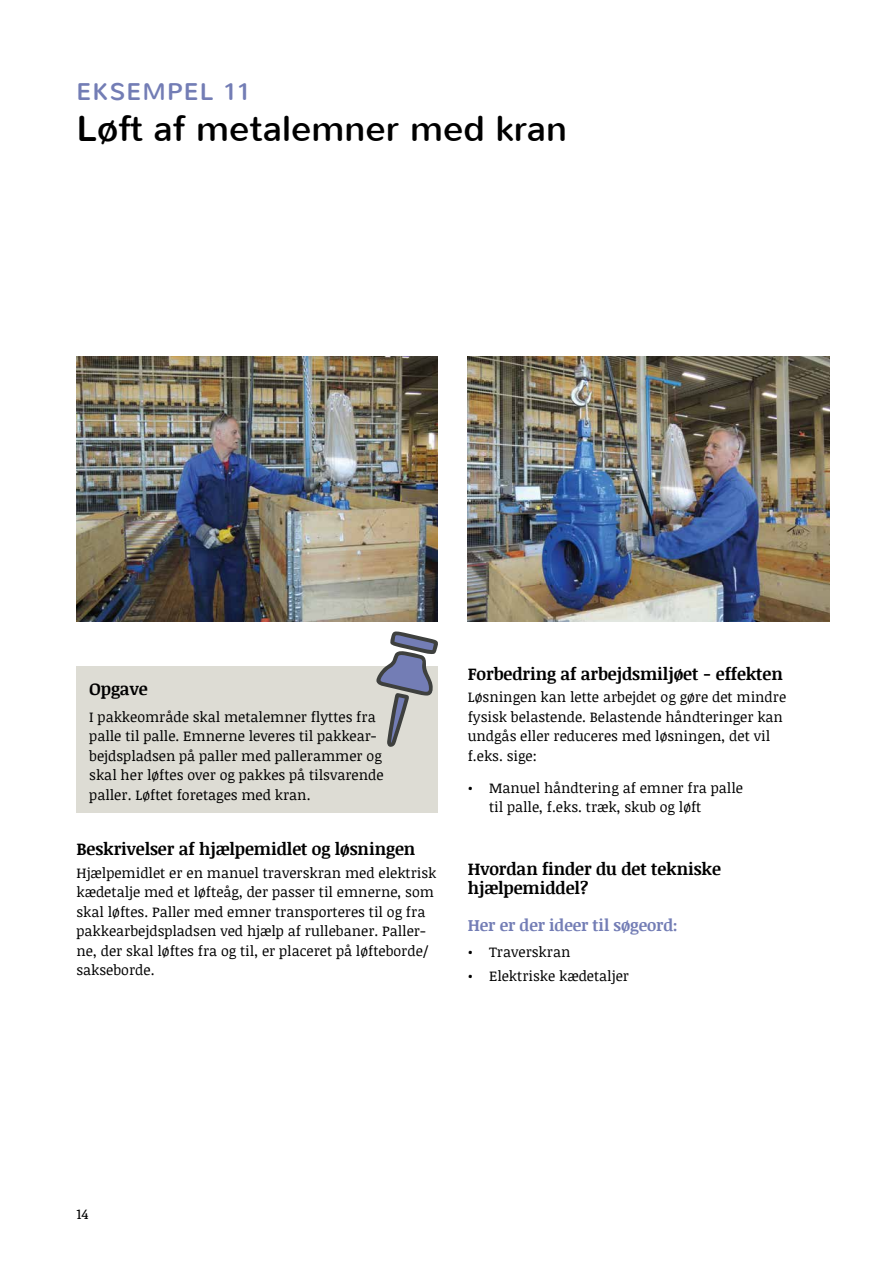
<style>
.page{position:relative;width:893px;height:1263px;background:#fff}
.page>*{position:absolute;margin:0;border:0;box-sizing:border-box;transform-origin:0 0}
.t1{font:36px "Nunito";color:#000}
.t2{font:24px "Nunito";letter-spacing:.05em;color:#737db5}
.t3{font:700 17.25px/19.5px "Noticia Text";letter-spacing:-.005em;color:#000}
.t4{font:700 16.5px "Noticia Text";letter-spacing:-.005em;color:#737db5}
.t5{font:14.25px/19.5px "Noticia Text";color:#000}
</style>
<div class="page">
<div style="left:77px;top:666px;width:361px;height:146px;background:#dddcd4"></div>
<img style="left:77px;top:356px;width:361px;height:266px">
<img style="left:468px;top:356px;width:361px;height:266px">
<svg style="left:376px;top:631px;width:62px;height:116px"></svg>
<h2 class="t2" style="left:77px;top:77px;width:176px">EKSEMPEL 11</h2>
<h1 class="t1" style="left:77px;top:105px;width:492px">Løft af metalemner med kran</h1>
<p class="t3" style="left:89px;top:678px;width:60px">Opgave</p>
<p class="t5" style="left:89px;top:706px;width:296px">I pakkeområde skal metalemner flyttes fra palle til palle. Emnerne leveres til pakkear&shy;bejdspladsen på paller med pallerammer og skal her løftes over og pakkes på tilsvarende paller. Løftet foretages med kran.</p>
<p class="t3" style="left:77px;top:838px;width:340px">Beskrivelser af hjælpemidlet og løsningen</p>
<p class="t5" style="left:77px;top:862px;width:361px">Hjælpemidlet er en manuel traverskran med elektrisk kædetalje med et løfteåg, der passer til emnerne, som skal løftes. Paller med emner transporteres til og fra pakkearbejdspladsen ved hjælp af rullebaner. Paller&shy;ne, der skal løftes fra og til, er placeret på løfteborde/ sakseborde.</p>
<p class="t3" style="left:468px;top:663px;width:317px">Forbedring af arbejdsmiljøet - effekten</p>
<p class="t5" style="left:468px;top:687px;width:320px">Løsningen kan lette arbejdet og gøre det mindre fysisk belastende. Belastende håndteringer kan undgås eller reduceres med løsningen, det vil f.eks. sige:</p>
<p class="t5" style="left:489px;top:778px;width:255px;text-indent:-21px">• Manuel håndtering af emner fra palle til palle, f.eks. træk, skub og løft</p>
<p class="t3" style="left:468px;top:858px;width:255px">Hvordan finder du det tekniske hjælpemiddel?</p>
<p class="t4" style="left:468px;top:913px;width:211px">Her er der ideer til søgeord:</p>
<p class="t5" style="left:468px;top:942px;width:104px">• Traverskran</p>
<p class="t5" style="left:468px;top:966px;width:163px">• Elektriske kædetaljer</p>
<p class="t5" style="left:77px;top:1203px;width:14px">14</p>
</div>
